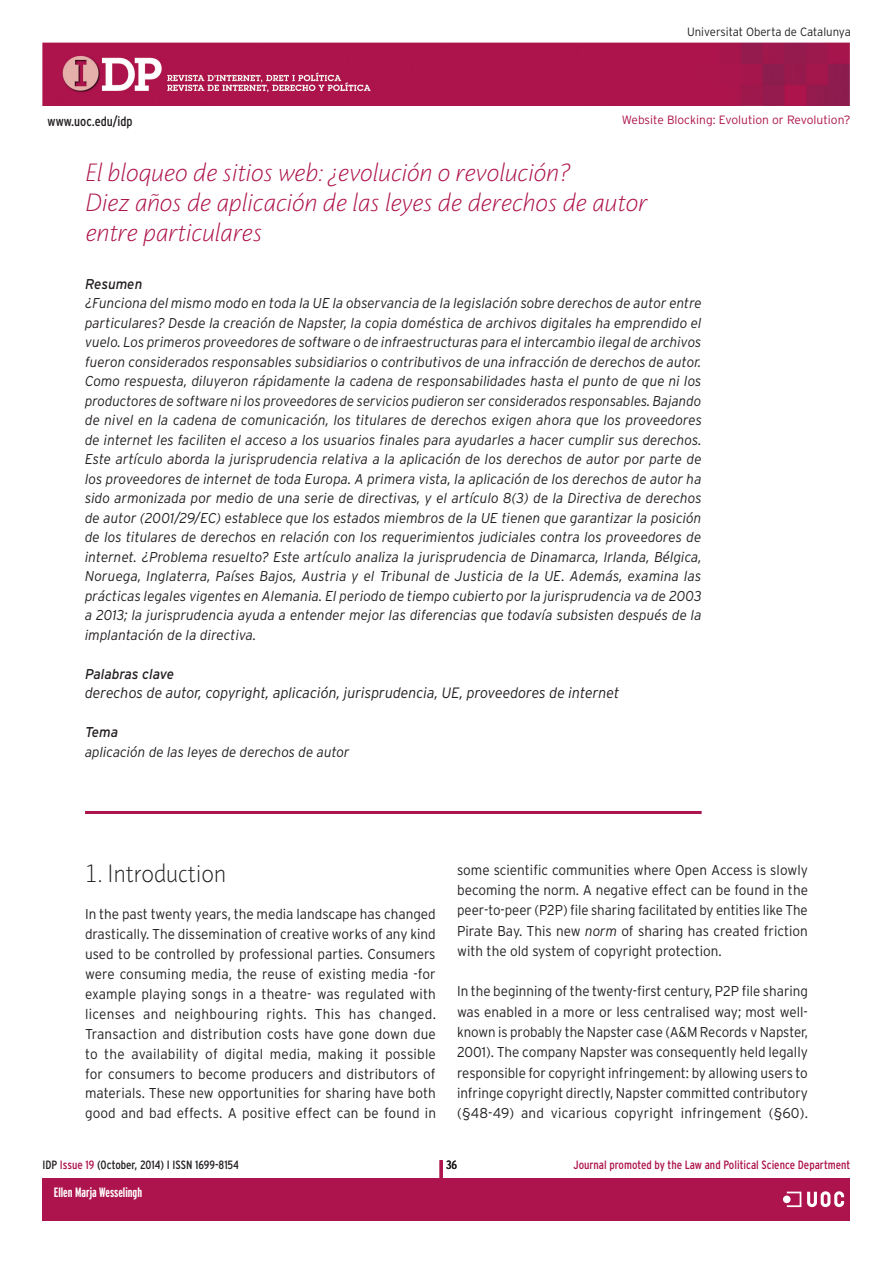
<style>
.page{position:relative;width:893px;height:1263px;background:#fff}
.page>*{position:absolute;margin:0;border:0;box-sizing:border-box;transform-origin:0 0}
.TITOL_ARTICLE{font:italic 300 24px/30px "Pragma ND";color:#ad134c}
._1TITOLTEXTGENERAL{font:300 24px "Pragma ND";color:#231f20;scale:.95 1}
.TEXTGENERAL{font:italic 300 15px "Interstate";color:#231f20;scale:.95 1}
.TEXTGENERAL-2{font:italic 300 14.25px/19.5px "Interstate";color:#231f20;text-align:justify;scale:.95 1}
.TEXTGENERAL-3{font:300 14.25px/20px "Interstate";color:#231f20;text-align:justify;scale:.95 1}
.TEXTGENERAL-4{font:300 14.25px/20.2px "Interstate";color:#231f20;text-align:justify;scale:.94 1}
.TEXTGENERAL-5{font:italic 14.25px "Interstate";color:#231f20;scale:.95 1}
.t1{font:700 extra-condensed 13.5px "Interstate";color:#fff}
.t2{font:condensed 13.5px "Interstate";color:#231f20}
.t3{font:condensed 12px "Interstate";color:#ad134c}
.t4{font:condensed 12px "Interstate";color:#231f20}
.t5{font:300 12px "Interstate";color:#ad134c}
.TEXTSUMARI{font:300 12px "Interstate";color:#231f20;scale:.95 1}
.t6{font:700 extra-condensed 12px "Interstate";color:#fff}
.s1{font-style:italic}
.s2{color:#ad134c}
</style>
<div class="page">
<img style="left:43px;top:43px;width:807px;height:63px">
<div style="left:43px;top:1178px;width:807px;height:42px;background:#ad134c"></div>
<div style="left:783px;top:1195px;width:8px;height:8px;background:#fff;border-radius:50%"></div>
<svg style="left:787px;top:1191px;width:57px;height:17px"></svg>
<hr style="left:440px;top:1160px;width:3px;height:44px;background:#ad134c">
<hr style="left:85px;top:811px;width:617px;height:3px;background:#ad134c">
<p class="t2" style="left:48px;top:113px;width:87px">www.uoc.edu/idp</p>
<p class="TEXTSUMARI" style="left:687px;top:25px;width:174px">Universitat Oberta de Catalunya</p>
<p class="t5" style="left:622px;top:113px;width:230px">Website Blocking: Evolution or Revolution?</p>
<p class="TITOL_ARTICLE" style="left:85px;top:158px;width:485px">El bloqueo de sitios web: ¿evolución o revolución?</p>
<p class="TITOL_ARTICLE" style="left:85px;top:188px;width:563px">Diez años de aplicación de las leyes de derechos de autor entre particulares</p>
<p class="TEXTGENERAL-5" style="left:85px;top:276px;width:62px">Resumen</p>
<p class="TEXTGENERAL-2" style="left:85px;top:293px;width:651px">¿Funciona del mismo modo en toda la UE la observancia de la legislación sobre derechos de autor entre particulares? Desde la creación de Napster, la copia doméstica de archivos digitales ha emprendido el vuelo. Los primeros proveedores de software o de infraestructuras para el intercambio ilegal de archivos fueron considerados responsables subsidiarios o contributivos de una infracción de derechos de autor.<br>Como respuesta, diluyeron rápidamente la cadena de responsabilidades hasta el punto de que ni los productores de software ni los proveedores de servicios pudieron ser considerados responsables. Bajando de nivel en la cadena de comunicación, los titulares de derechos exigen ahora que los proveedores de internet les faciliten el acceso a los usuarios finales para ayudarles a hacer cumplir sus derechos.<br>Este artículo aborda la jurisprudencia relativa a la aplicación de los derechos de autor por parte de los proveedores de internet de toda Europa. A primera vista, la aplicación de los derechos de autor ha sido armonizada por medio de una serie de directivas, y el artículo 8(3) de la Directiva de derechos de autor (2001/29/EC) establece que los estados miembros de la UE tienen que garantizar la posición de los titulares de derechos en relación con los requerimientos judiciales contra los proveedores de internet. ¿Problema resuelto? Este artículo analiza la jurisprudencia de Dinamarca, Irlanda, Bélgica, Noruega, Inglaterra, Países Bajos, Austria y el Tribunal de Justicia de la UE. Además, examina las prácticas legales vigentes en Alemania. El periodo de tiempo cubierto por la jurisprudencia va de 2003 a 2013; la jurisprudencia ayuda a entender mejor las diferencias que todavía subsisten después de la implantación de la directiva.</p>
<p class="TEXTGENERAL-5" style="left:85px;top:666px;width:95px">Palabras clave</p>
<p class="TEXTGENERAL" style="left:85px;top:684px;width:564px">derechos de autor, copyright, aplicación, jurisprudencia, UE, proveedores de internet</p>
<p class="TEXTGENERAL-5" style="left:85px;top:724px;width:36px">Tema</p>
<p class="TEXTGENERAL-2" style="left:85px;top:742px;width:280px">aplicación de las leyes de derechos de autor</p>
<p class="_1TITOLTEXTGENERAL" style="left:85px;top:859px;width:150px">1. Introduction</p>
<p class="TEXTGENERAL-3" style="left:85px;top:904px;width:371px">In the past twenty years, the media landscape has changed drastically. The dissemination of creative works of any kind used to be controlled by professional parties. Consumers were consuming media, the reuse of existing media -for example playing songs in a theatre- was regulated with licenses and neighbouring rights. This has changed.<br>Transaction and distribution costs have gone down due to the availability of digital media, making it possible for consumers to become producers and distributors of materials. These new opportunities for sharing have both good and bad effects. A positive effect can be found in</p>
<p class="TEXTGENERAL-3" style="left:457px;top:859px;width:371px">some scientific communities where Open Access is slowly becoming the norm. A negative effect can be found in the peer-to-peer (P2P) file sharing facilitated by entities like The Pirate Bay. This new <span class="s1">norm</span> of sharing has created friction with the old system of copyright protection.</p>
<p class="TEXTGENERAL-4" style="left:457px;top:981px;width:375px">In the beginning of the twenty-first century, P2P file sharing was enabled in a more or less centralised way; most well&shy;known is probably the Napster case (A&amp;M Records v Napster, 2001). The company Napster was consequently held legally responsible for copyright infringement: by allowing users to infringe copyright directly, Napster committed contributory (§48-49) and vicarious copyright infringement (§60).</p>
<p class="t4" style="left:446px;top:1158px;width:13px">36</p>
<p class="t4" style="left:43px;top:1158px;width:198px">IDP <span class="s2">Issue 19</span> (October, 2014) I ISSN 1699-8154</p>
<p class="t3" style="left:573px;top:1158px;width:279px">Journal promoted by the Law and Political Science Department</p>
<p class="t1" style="left:54px;top:1185px;width:66px">Jose R. Agustina</p>
<p class="t6" style="left:54px;top:1185px;width:31px">Eloi Puig</p>
<p class="t6" style="left:59px;top:1185px;width:31px">Eloi Puig</p>
<p class="t1" style="left:54px;top:1185px;width:90px">Ellen Marja Wesselingh</p>
</div>
